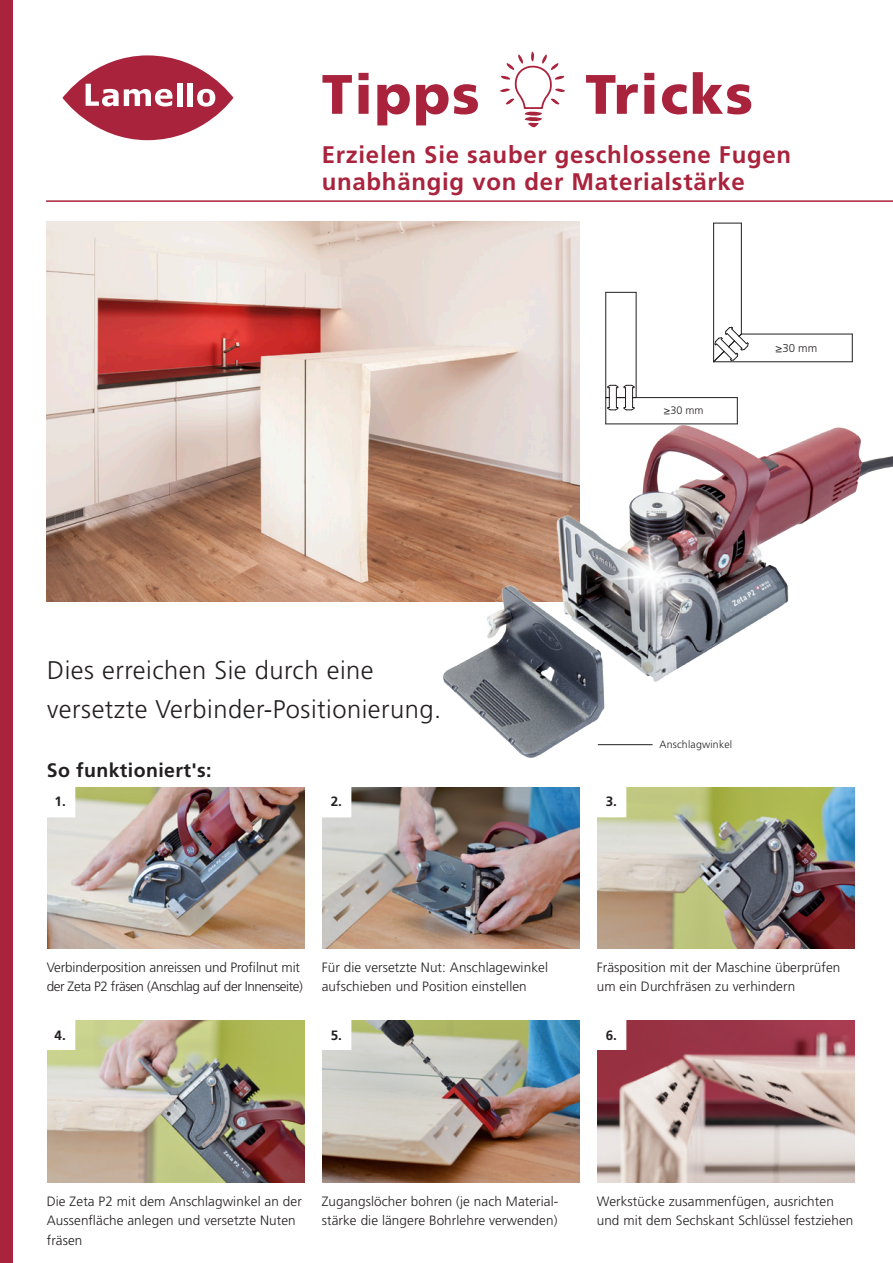
<style>
.page{position:relative;width:893px;height:1263px;background:#fff}
.page>*{position:absolute;margin:0;border:0;box-sizing:border-box;transform-origin:0 0}
.Titel{font:900 55.5px "Frutiger LT Pro";letter-spacing:.03em;color:#a9233d}
.Untertitel-klein{font:300 25.5px/39px "Frutiger LT Pro";letter-spacing:.02em;color:#231f20}
.Untertitel{font:700 24px/27px "Frutiger LT Pro";letter-spacing:.03em;color:#a9233d}
.Untertitel-klein-2{font:700 19.5px "Frutiger LT Pro";letter-spacing:.02em;color:#231f20}
.Text{font:300 13.5px/19.5px "Frutiger LT Pro";letter-spacing:.005em;color:#231f20}
.Text-2{font:300 13.5px/19.5px "Frutiger LT Pro";letter-spacing:-.03em;color:#231f20}
._1__Text{font:700 13.5px "Frutiger LT Pro";color:#231f20}
.t1{font:300 11.4px "Frutiger LT Pro";color:#231f20}
.t2{font:300 10.8px "Frutiger LT Pro";color:#231f20}
.Untertitel-klein-3{font:300 10.5px "Frutiger LT Pro";letter-spacing:.02em;color:#231f20}
</style>
<div class="page">
<svg style="left:63px;top:55px;width:170px;height:85px;background:#b6445a"></svg>
<div style="left:177px;top:83px;width:6px;height:23px;background:#fff"></div>
<div style="left:188px;top:83px;width:5px;height:23px;background:#fff"></div>
<svg style="left:197px;top:89px;width:18px;height:18px"></svg>
<svg style="left:86px;top:84px;width:86px;height:22px"></svg>
<img style="left:47px;top:221px;width:533px;height:380px">
<img style="left:322px;top:787px;width:257px;height:162px">
<img style="left:322px;top:1021px;width:257px;height:161px">
<img style="left:597px;top:787px;width:257px;height:162px">
<img style="left:597px;top:1021px;width:257px;height:161px">
<img style="left:47px;top:787px;width:257px;height:162px">
<img style="left:47px;top:1021px;width:257px;height:161px">
<div style="left:46px;top:787px;width:29px;height:30px;background:#fff"></div>
<div style="left:46px;top:1021px;width:29px;height:28px;background:#fff"></div>
<div style="left:322px;top:787px;width:29px;height:30px;background:#fff"></div>
<div style="left:322px;top:1021px;width:29px;height:28px;background:#fff"></div>
<div style="left:597px;top:787px;width:29px;height:30px;background:#fff"></div>
<div style="left:597px;top:1021px;width:29px;height:28px;background:#fff"></div>
<div style="left:0;top:0;width:13px;height:1263px;background:#a9233d"></div>
<hr style="left:46px;top:200px;width:847px;height:2px;background:#a9233d">
<img style="left:421px;top:405px;width:472px;height:353px">
<hr style="left:606px;top:423px;width:131px;height:1px;background:#231f20">
<svg style="left:737px;top:398px;width:1px;height:26px"></svg>
<hr style="left:633px;top:397px;width:104px;height:1px;background:#231f20">
<hr style="left:636px;top:292px;width:1px;height:106px;background:#231f20">
<hr style="left:606px;top:292px;width:30px;height:1px;background:#231f20">
<hr style="left:605px;top:292px;width:1px;height:106px;background:#231f20">
<svg style="left:605px;top:384px;width:31px;height:40px"></svg>
<hr style="left:598px;top:744px;width:55px;height:1px;background:#231f20">
<svg style="left:500px;top:52px;width:65px;height:75px"></svg>
<svg style="left:714px;top:223px;width:27px;height:1px"></svg>
<hr style="left:713px;top:223px;width:1px;height:139px;background:#231f20">
<hr style="left:741px;top:223px;width:1px;height:111px;background:#231f20">
<svg style="left:852px;top:334px;width:1px;height:28px"></svg>
<hr style="left:741px;top:334px;width:111px;height:1px;background:#231f20">
<svg style="left:713px;top:326px;width:36px;height:37px"></svg>
<hr style="left:714px;top:361px;width:138px;height:1px;background:#231f20">
<p class="Titel" style="left:322px;top:61px;width:159px">Tipps</p>
<p class="Titel" style="left:585px;top:61px;width:169px">Tricks</p>
<p class="Untertitel" style="left:322px;top:141px;width:471px">Erzielen Sie sauber geschlossene Fugen unabhängig von der Materialstärke</p>
<p class="t2" style="left:664px;top:404px;width:41px">≥30 mm</p>
<p class="t1" style="left:776px;top:341px;width:43px">≥30 mm</p>
<p class="Untertitel-klein" style="left:47px;top:651px;width:396px">Dies erreichen Sie durch eine versetzte Verbinder-Positionierung.</p>
<p class="Untertitel-klein-2" style="left:47px;top:759px;width:166px">So funktioniert's:</p>
<p class="_1__Text" style="left:55px;top:793px;width:13px">1.</p>
<p class="_1__Text" style="left:331px;top:793px;width:13px">2.</p>
<p class="_1__Text" style="left:606px;top:793px;width:13px">3.</p>
<p class="Untertitel-klein-3" style="left:659px;top:738px;width:74px">Anschlagwinkel</p>
<p class="Text-2" style="left:47px;top:957px;width:258px">Verbinderposition anreissen und Profilnut mit der Zeta P2 fräsen (Anschlag auf der Innenseite)</p>
<p class="_1__Text" style="left:55px;top:1027px;width:13px">4.</p>
<p class="Text" style="left:322px;top:957px;width:228px">Für die versetzte Nut: Anschlagewinkel aufschieben und Position einstellen</p>
<p class="_1__Text" style="left:331px;top:1027px;width:13px">5.</p>
<p class="Text" style="left:597px;top:957px;width:245px">Fräsposition mit der Maschine überprüfen um ein Durchfräsen zu verhindern</p>
<p class="_1__Text" style="left:606px;top:1027px;width:13px">6.</p>
<p class="Text" style="left:47px;top:1191px;width:257px">Die Zeta P2 mit dem Anschlagwinkel an der<br>Aussenfläche anlegen und versetzte Nuten fräsen</p>
<p class="Text" style="left:322px;top:1191px;width:238px">Zugangslöcher bohren (je nach Material&shy;stärke die längere Bohrlehre verwenden)</p>
<p class="Text" style="left:597px;top:1191px;width:258px">Werkstücke zusammenfügen, ausrichten und mit dem Sechskant Schlüssel festziehen</p>
</div>
